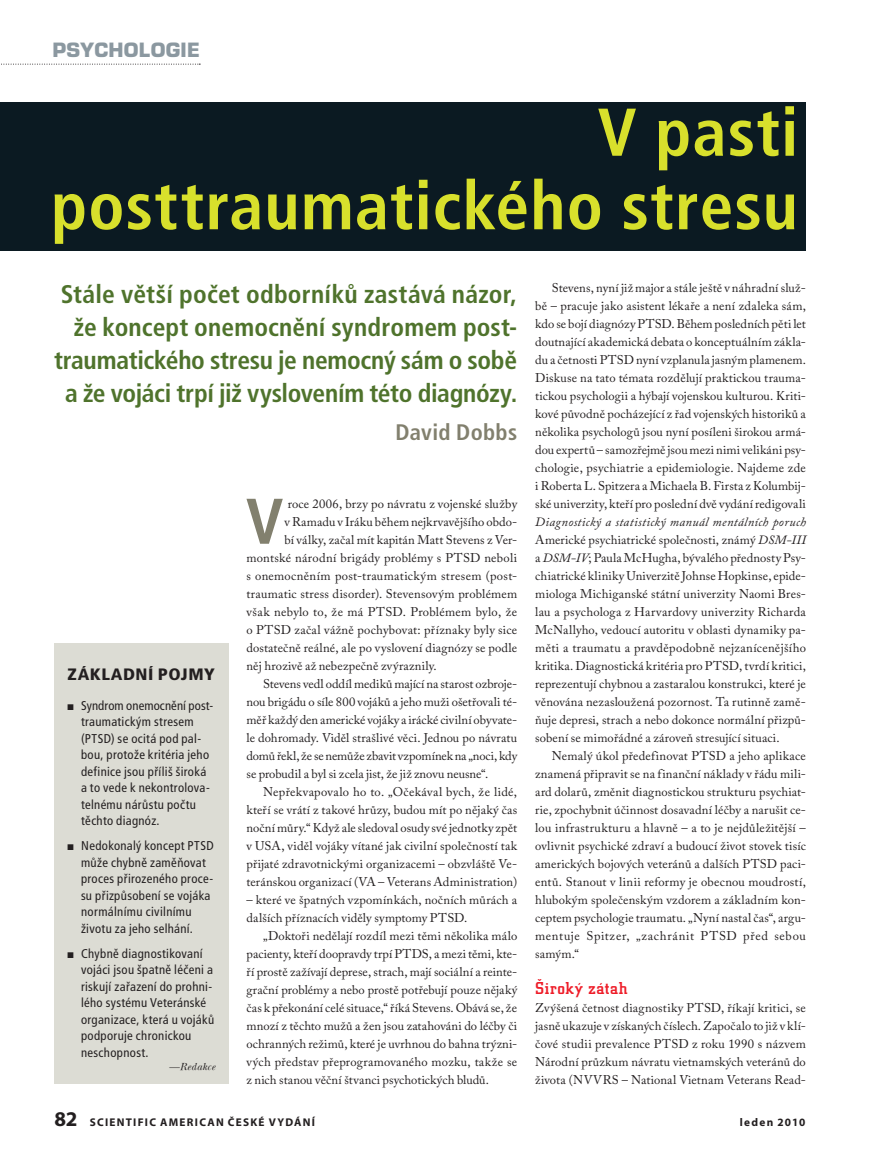
<style>
.page{position:relative;width:878px;height:1161px;background:#fff}
.page>*{position:absolute;margin:0;border:0;box-sizing:border-box;transform-origin:0 0}
.t1{font:700 condensed 67.5px/73.5px "Frutiger CE";letter-spacing:.015em;color:#d8e02c;text-align:right}
.t2{font:700 condensed 64.5px "Frutiger CE";color:#82806e}
.t3{font:700 condensed 25.5px/33px "Frutiger CE";letter-spacing:-.005em;color:#4f732c;text-align:right}
.t4{font:700 condensed 22.5px "Frutiger CE";letter-spacing:.01em;color:#82806e}
.t5{font:21.6px "Eurostile TOT Black SC800";letter-spacing:.015em;color:#8b98a0}
.t6{font:500 18px "City DOT";letter-spacing:.035em;color:#ee1c28}
.t7{font:900 condensed 16.5px "Frutiger CE";letter-spacing:.03em;color:#231f20;scale:1.09 1}
.t8{font:condensed 12.75px/16.5px "Frutiger CE";letter-spacing:.025em;color:#231f20}
.t9{font:12.6px/18px "Adobe Caslon Pro";letter-spacing:.015em;color:#231f20;text-align:justify}
.t10{font:12.6px "Adobe Caslon Pro";letter-spacing:-.005em;color:#231f20}
.t11{font:700 11.25px "Myriad Pro";letter-spacing:.11em;color:#231f20}
.t12{font:italic 10.5px "Nebraska";letter-spacing:.035em;color:#231f20}
.s1{font-style:italic}
.s2{font-size:21px}
</style>
<div class="page">
<div style="left:0;top:102px;width:806px;height:149px;background:#0b1a22"></div>
<div style="left:54px;top:643px;width:174px;height:441px;background:#dcdcd4"></div>
<svg style="left:1px;top:64px;width:199px;height:1px"></svg>
<h3 class="t5" style="left:52px;top:38px;width:149px">PSYCHOLOGIE</h3>
<h1 class="t1" style="left:51px;top:97px;width:749px">V pasti posttraumatického stresu</h1>
<h3 class="t3" style="left:54px;top:278px;width:465px">Stále větší počet odborníků zastává názor, že koncept onemocnění syndromem post&shy;traumatického stresu je nemocný sám o sobě a že vojáci trpí již vyslovením této diagnózy.</h3>
<h3 class="t4" style="left:395px;top:419px;width:123px">David Dobbs</h3>
<h3 class="t7" style="left:68px;top:665px;width:137px">ZÁKLADNÍ POJMY</h3>
<p class="t8" style="left:81px;top:697px;width:134px;text-indent:-14px">■ Syndrom onemocnění post&shy;traumatickým stresem (PTSD) se ocitá pod pal&shy;bou, protože kritéria jeho definice jsou příliš široká a to vede k nekontrolova&shy;telnému nárůstu počtu těchto diagnóz.</p>
<p class="t8" style="left:81px;top:838px;width:134px;text-indent:-14px">■ Nedokonalý koncept PTSD může chybně zaměňovat proces přirozeného proce&shy;su přizpůsobení se vojáka normálnímu civilnímu životu za jeho selhání.</p>
<p class="t8" style="left:81px;top:945px;width:135px;text-indent:-14px">■ Chybně diagnostikovaní vojáci jsou špatně léčeni a riskují zařazení do prohni&shy;lého systému Veteránské organizace, která u vojáků podporuje chronickou neschopnost.</p>
<p class="t12" style="left:169px;top:1061px;width:48px">—Redakce</p>
<h2 class="t2" style="left:246px;top:485px;width:39px">V</h2>
<p class="t9" style="left:288px;top:494px;width:231px">roce 2006, brzy po návratu z vojenské služby</p>
<p class="t9" style="left:284px;top:512px;width:234px">v Ramadu v Iráku během nejkrvavějšího obdo-</p>
<p class="t9" style="left:284px;top:530px;width:234px">bí války, začal mít kapitán Matt Stevens z Ver-</p>
<p class="t9" style="left:246px;top:548px;width:272px">montské národní brigády problémy s PTSD neboli</p>
<p class="t9" style="left:246px;top:566px;width:272px">s onemocněním post-traumatickým stresem (post-</p>
<p class="t9" style="left:246px;top:584px;width:272px">traumatic stress disorder). Stevensovým problémem</p>
<p class="t9" style="left:246px;top:602px;width:272px">však nebylo to, že má PTSD. Problémem bylo, že</p>
<p class="t9" style="left:246px;top:620px;width:272px">o PTSD začal vážně pochybovat: příznaky byly sice</p>
<p class="t9" style="left:246px;top:638px;width:272px">dostatečně reálné, ale po vyslovení diagnózy se podle</p>
<p class="t9" style="left:246px;top:656px;width:192px">něj hrozivě až nebezpečně zvýraznily.</p>
<p class="t9" style="left:263px;top:674px;width:256px">Stevens vedl oddíl mediků mající na starost ozbroje-</p>
<p class="t9" style="left:246px;top:692px;width:272px">nou brigádu o síle 800 vojáků a jeho muži ošetřovali té-</p>
<p class="t9" style="left:246px;top:710px;width:272px">měř každý den americké vojáky a irácké civilní obyvate-</p>
<p class="t9" style="left:246px;top:728px;width:272px">le dohromady. Viděl strašlivé věci. Jednou po návratu</p>
<p class="t10" style="left:246px;top:748px;width:272px">domů řekl, že se nemůže zbavit vzpomínek na „noci, kdy</p>
<p class="t10" style="left:246px;top:766px;width:243px">se probudil a byl si zcela jist, že již znovu neusne“.</p>
<p class="t9" style="left:263px;top:782px;width:255px">Nepřekvapovalo ho to. „Očekával bych, že lidé,</p>
<p class="t9" style="left:246px;top:800px;width:272px">kteří se vrátí z takové hrůzy, budou mít po nějaký čas</p>
<p class="t9" style="left:246px;top:819px;width:272px">noční můry.“ Když ale sledoval osudy své jednotky zpět</p>
<p class="t9" style="left:246px;top:837px;width:272px">v USA, viděl vojáky vítané jak civilní společností tak</p>
<p class="t9" style="left:246px;top:855px;width:272px">přijaté zdravotnickými organizacemi – obzvláště Ve-</p>
<p class="t9" style="left:246px;top:873px;width:272px">teránskou organizací (VA – Veterans Administration)</p>
<p class="t9" style="left:246px;top:891px;width:272px">– které ve špatných vzpomínkách, nočních můrách a dalších příznacích viděly symptomy PTSD.</p>
<p class="t9" style="left:246px;top:927px;width:272px;text-indent:17px">„Doktoři nedělají rozdíl mezi těmi několika málo pacienty, kteří doopravdy trpí PTDS, a mezi těmi, kte&shy;ří prostě zažívají deprese, strach, mají sociální a reinte&shy;grační problémy a nebo prostě potřebují pouze nějaký čas k překonání celé situace,“ říká Stevens. Obává se, že mnozí z těchto mužů a žen jsou zatahováni do léčby či ochranných režimů, které je uvrhnou do bahna trýzni&shy;vých představ přeprogramovaného mozku, takže se z nich stanou věční štvanci psychotických bludů.</p>
<p class="t9" style="left:535px;top:279px;width:272px;text-indent:16px">Stevens, nyní již major a stále ještě v náhradní služ&shy;bě – pracuje jako asistent lékaře a není zdaleka sám, kdo se bojí diagnózy PTSD. Během posledních pěti let doutnající akademická debata o konceptuálním zákla&shy;du a četnosti PTSD nyní vzplanula jasným plamenem.<br>Diskuse na tato témata rozdělují praktickou trauma&shy;tickou psychologii a hýbají vojenskou kulturou. Kriti&shy;kové původně pocházející z řad vojenských historiků a několika psychologů jsou nyní posíleni širokou armá&shy;dou expertů – samozřejmě jsou mezi nimi velikáni psy&shy;chologie, psychiatrie a epidemiologie. Najdeme zde i Roberta L. Spitzera a Michaela B. Firsta z Kolumbij&shy;ské univerzity, kteří pro poslední dvě vydání redigovali</p>
<p class="t9" style="left:535px;top:513px;width:272px"><span class="s1">Diagnostický a statistický manuál mentálních poruch </span>Americké psychiatrické společnosti, známý <span class="s1">DSM-III </span>a <span class="s1">DSM-IV</span>; Paula McHugha, bývalého přednosty Psy&shy;chiatrické kliniky Univerzitě Johnse Hopkinse, epide&shy;miologa Michiganské státní univerzity Naomi Bres&shy;lau a psychologa z Harvardovy univerzity Richarda McNallyho, vedoucí autoritu v oblasti dynamiky pa&shy;měti a traumatu a pravděpodobně nejzanícenějšího kritika. Diagnostická kritéria pro PTSD, tvrdí kritici, reprezentují chybnou a zastaralou konstrukci, které je věnována nezasloužená pozornost. Ta rutinně zamě&shy;ňuje depresi, strach a nebo dokonce normální přizpů&shy;sobení se mimořádné a zároveň stresující situaci.</p>
<p class="t9" style="left:535px;top:747px;width:272px;text-indent:17px">Nemalý úkol předefinovat PTSD a jeho aplikace znamená připravit se na finanční náklady v řádu mili&shy;ard dolarů, změnit diagnostickou strukturu psychiat&shy;rie, zpochybnit účinnost dosavadní léčby a narušit ce&shy;lou infrastrukturu a hlavně – a to je nejdůležitější – ovlivnit psychické zdraví a budoucí život stovek tisíc amerických bojových veteránů a dalších PTSD paci&shy;entů. Stanout v linii reformy je obecnou moudrostí, hlubokým společenským vzdorem a základním kon&shy;ceptem psychologie traumatu. „Nyní nastal čas“, argu&shy;mentuje Spitzer, „zachránit PTSD před sebou samým.“</p>
<h3 class="t6" style="left:535px;top:978px;width:94px">Široký zátah</h3>
<p class="t9" style="left:535px;top:998px;width:272px">Zvýšená četnost diagnostiky PTSD, říkají kritici, se jasně ukazuje v získaných číslech. Započalo to již v klí&shy;čové studii prevalence PTSD z roku 1990 s názvem Národní průzkum návratu vietnamských veteránů do života (NVVRS – National Vietnam Veterans Read-</p>
<p class="t11" style="left:54px;top:1114px;width:262px"><span class="s2">82</span> SCIENTIFIC AMERICAN ČESKÉ VYDÁNÍ</p>
<p class="t11" style="left:740px;top:1114px;width:67px">leden 2010</p>
</div>
